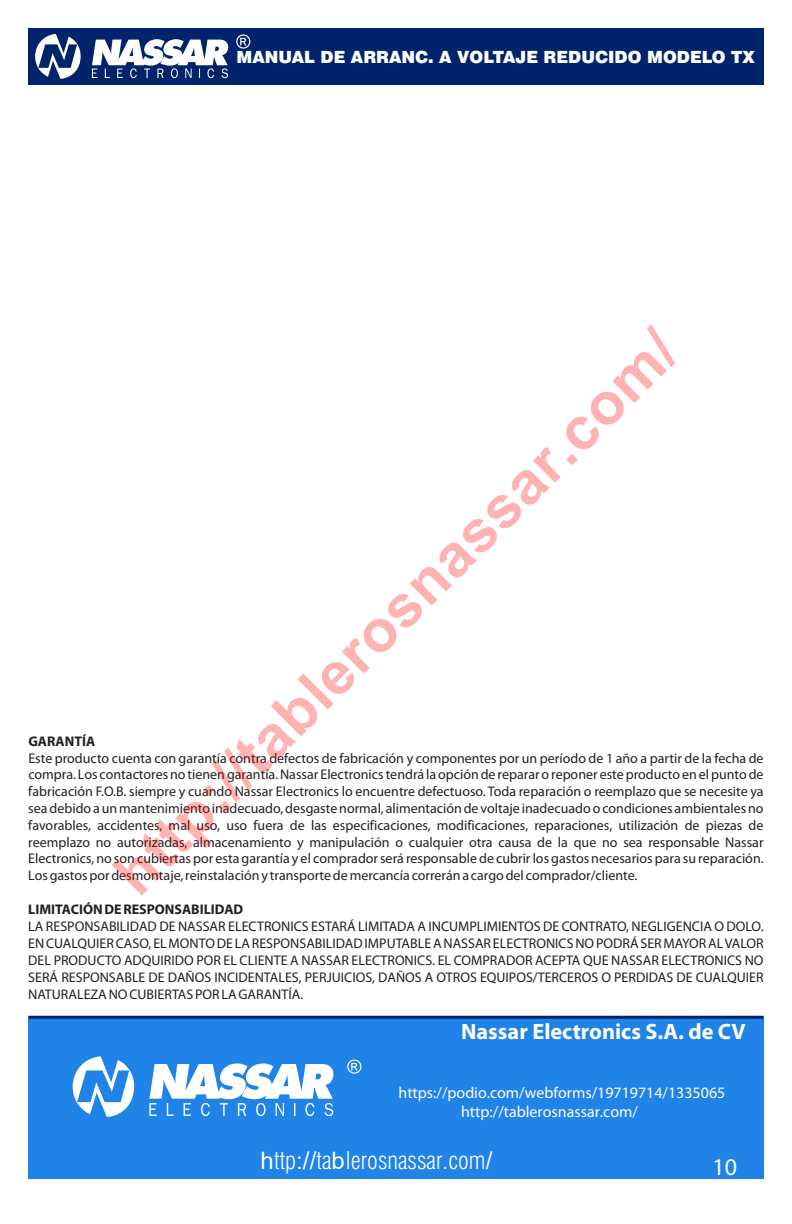
<style>
.page{position:relative;width:792px;height:1224px;background:#fff}
.page>*{position:absolute;margin:0;border:0;box-sizing:border-box;transform-origin:0 0}
.t1{font:700 60px "Arial";color:rgb(255 0 0/.3)}
.t2{font:300 condensed 24px "Swiss 721 BT";color:#fff}
.t3{font:24px "Myriad Pro";color:#fff}
.t4{font:700 22.4px "Myriad Pro";color:#fff}
.t5{font:900 16.8px "Swiss 721 BT";color:#fff}
.t6{font:16px/19.2px "Myriad Pro";color:#fff}
.t7{font:14px/16.8px "Myriad Pro";color:#231f20;text-align:justify}
.t8{font:700 14px "Myriad Pro";color:#231f20}
.s1{font-family:"Arial";font-weight:400;font-stretch:normal}
</style>
<div class="page">
<div style="left:28px;top:1017px;width:736px;height:162px;background:#2083e8"></div>
<svg style="left:73px;top:1056px;width:261px;height:61px"></svg>
<hr style="left:28px;top:1016px;width:736px;height:3px;background:#00246c">
<div style="left:28px;top:28px;width:736px;height:57px;background:#00246c"></div>
<svg style="left:35px;top:34px;width:215px;height:45px"></svg>
<svg style="left:347px;top:1060px;width:14px;height:14px"></svg>
<p class="t5" style="left:237px;top:51px;width:520px">MANUAL DE ARRANC. A VOLTAJE REDUCIDO MODELO TX</p>
<h1 class="t1" style="left:101px;top:860px;width:770px;rotate:-45deg">http://tablerosnassar.com/</h1>
<p class="t8" style="left:28px;top:735px;width:68px">GARANTÍA</p>
<p class="t7" style="left:28px;top:751px;width:737px">Este producto cuenta con garantía contra defectos de fabricación y componentes por un período de 1 año a partir de la fecha de compra. Los contactores no tienen garantía.Nassar Electronicstendrá la opciónde repararo reponer esteproductoen elpuntode fabricación F.O.B. siempre y cuando Nassar Electronics lo encuentre defectuoso. Toda reparación o reemplazo que se necesite ya seadebidoaunmantenimientoinadecuado,desgastenormal, alimentaciónde voltaje inadecuadoocondiciones ambientalesno favorables, accidentes, mal uso, uso fuera de las especificaciones, modificaciones, reparaciones, utilización de piezas de reemplazo no autorizadas, almacenamiento y manipulación o cualquier otra causa de la que no sea responsable Nassar Electronics, no son cubiertas por esta garantía y el compradorserá responsable de cubrirlos gastos necesarios para su reparación.<br>Losgastospordesmontaje,reinstalacióny transportedemercancía correrána cargodel comprador/cliente.</p>
<p class="t8" style="left:28px;top:904px;width:217px">LIMITACIÓNDERESPONSABILIDAD</p>
<p class="t7" style="left:28px;top:919px;width:737px">LA RESPONSABILIDAD DE NASSAR ELECTRONICS ESTARÁ LIMITADA A INCUMPLIMIENTOS DE CONTRATO, NEGLIGENCIA O DOLO.<br>ENCUALQUIERCASO, ELMONTODE LARESPONSABILIDADIMPUTABLEANASSARELECTRONICSNOPODRÁSERMAYORALVALOR DEL PRODUCTO ADQUIRIDO POR EL CLIENTE A NASSAR ELECTRONICS. EL COMPRADOR ACEPTA QUE NASSAR ELECTRONICS NO SERÁ RESPONSABLE DE DAÑOS INCIDENTALES, PERJUICIOS, DAÑOS A OTROS EQUIPOS/TERCEROS O PERDIDAS DE CUALQUIER NATURALEZANOCUBIERTASPORLAGARANTÍA.</p>
<h3 class="t4" style="left:461px;top:1022px;width:286px">Nassar Electronics S.A. de CV</h3>
<p class="t6" style="left:461px;top:1084px;width:266px;text-indent:-63px">https://podio.com/webforms/19719714/1335065 http://tablerosnassar.com/</p>
<h2 class="t2" style="left:260px;top:1151px;width:234px"><span class="s1">h</span>ttp<span class="s1">://</span>ta<span class="s1">b</span>lerosnassar.com<span class="s1">/</span></h2>
<h2 class="t3" style="left:712px;top:1157px;width:26px">10</h2>
</div>
